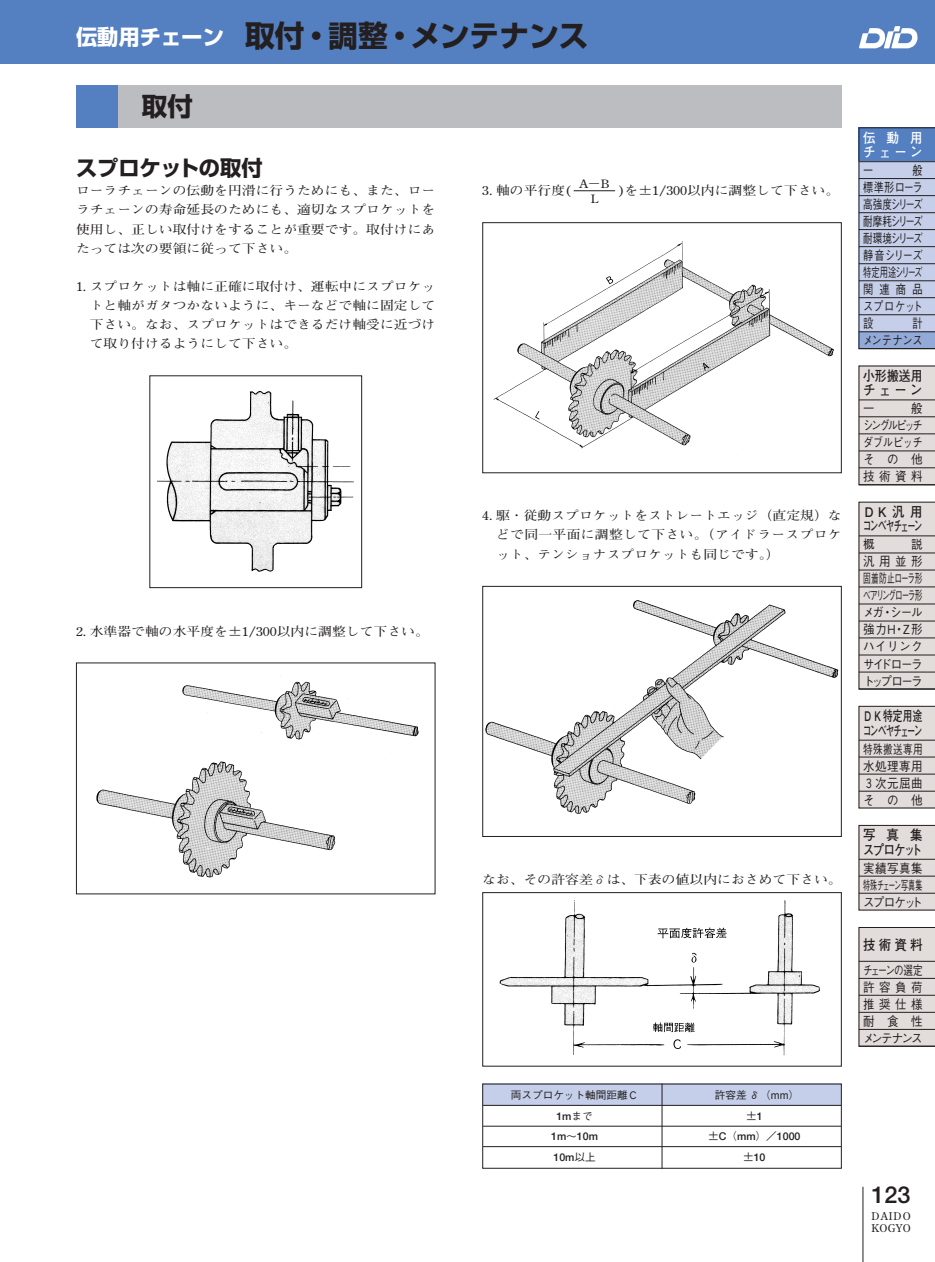
<style>
.page{position:relative;width:935px;height:1262px;background:#fff}
.page>*{position:absolute;margin:0;border:0;box-sizing:border-box;transform-origin:0 0}
.t1{font:700 29.7px "Shin Go";color:#231f20}
.t2{font:700 25.5px "Shin Go";color:#231f20}
.t3{font:700 23.4px "Futo Go B101";color:#231f20}
.t4{font:700 21.3px "Shin Go";color:#231f20}
.t5{font:700 13.8px/14.4px "Futo Go B101";letter-spacing:-.035em;color:#231f20;scale:.7 1}
.t6{font:700 13.8px/14.4px "Futo Go B101";letter-spacing:-.06em;color:#231f20;scale:.9 1}
.t7{font:700 13.8px/14.4px "Futo Go B101";letter-spacing:.015em;color:#231f20;scale:.85 1}
.t8{font:700 13.8px/14.4px "Futo Go B101";letter-spacing:-.035em;color:#231f20;scale:.9 1}
.t9{font:700 13.8px/14.4px "Futo Go B101";letter-spacing:.26em;color:#fff;scale:.9 1}
.t10{font:700 13.8px "Futo Go B101";letter-spacing:.015em;color:#231f20;scale:.9 1}
.t11{font:500 12.75px/17px "Gothic BBB";letter-spacing:-.04em;color:#231f20;text-align:justify;scale:.9 1}
.t12{font:500 12.75px/17px "Gothic BBB";letter-spacing:-.04em;color:#231f20;text-align:justify;scale:.8 1}
.t13{font:500 12.75px/17px "Gothic BBB";letter-spacing:-.04em;color:#231f20;text-align:justify;scale:.75 1}
.t14{font:500 12.75px/17px "Gothic BBB";letter-spacing:-.07em;color:#231f20;scale:.55 1}
.t15{font:500 12.75px "Gothic BBB";letter-spacing:-.15em;color:#231f20;scale:.75 1}
.t16{font:700 12.45px/19.2px "Futo Min A101";color:#231f20;text-align:justify;scale:1.11 1}
.t17{font:700 11.55px/14.9px "Futo Min A101";color:#231f20;text-align:center;scale:1.11 1}
.t18{font:500 10.65px "Helvetica Neue";color:#231f20}
.t19{font:500 10.65px "Gothic BBB";color:#231f20}
.t20{font:700 10.65px/12.8px "Futo Min A101";letter-spacing:.06em;color:#231f20}
.s1{font-size:21.3px;color:#fff}
.s2{font-family:"Gothic BBB"}
.s3{font-family:"Helvetica Neue"}
</style>
<div class="page">
<div style="left:482px;top:1083px;width:359px;height:23px;background:#c5cfe9"></div>
<hr style="left:862px;top:1186px;width:1px;height:76px;background:#231f20">
<svg style="left:858px;top:127px;width:76px;height:223px;background:#a3b2d1"></svg>
<svg style="left:858px;top:365px;width:76px;height:681px;background:#d6d1cf"></svg>
<div style="left:0;top:0;width:934px;height:64px;background:#5480c1"></div>
<svg style="left:859px;top:26px;width:59px;height:22px"></svg>
<div style="left:76px;top:85px;width:42px;height:43px;background:#5480c1"></div>
<div style="left:118px;top:85px;width:723px;height:43px;background:#bbbdc0"></div>
<div style="left:149px;top:375px;width:213px;height:213px;border:1px solid #231f20"></div>
<img style="left:158px;top:390px;width:195px;height:182px">
<img style="left:96px;top:681px;width:323px;height:197px">
<div style="left:482px;top:222px;width:359px;height:251px;border:1px solid #231f20"></div>
<img style="left:493px;top:241px;width:340px;height:208px">
<div style="left:482px;top:586px;width:359px;height:251px;border:1px solid #231f20"></div>
<img style="left:485px;top:600px;width:353px;height:214px">
<div style="left:482px;top:892px;width:359px;height:174px;border:1px solid #231f20"></div>
<img style="left:499px;top:900px;width:321px;height:156px">
<hr style="left:573px;top:190px;width:42px;height:1px;background:#231f20">
<hr style="left:483px;top:1105px;width:358px;height:1px;background:#231f20">
<hr style="left:483px;top:1125px;width:358px;height:1px;background:#231f20">
<hr style="left:483px;top:1146px;width:358px;height:1px;background:#231f20">
<hr style="left:661px;top:1083px;width:1px;height:85px;background:#231f20">
<h1 class="t1" style="left:76px;top:16px;width:514px"><span class="s1">伝動用チェーン</span> 取付・調整・メンテナンス</h1>
<h2 class="t2" style="left:142px;top:89px;width:53px">取付</h2>
<h3 class="t4" style="left:76px;top:154px;width:188px">スプロケットの取付</h3>
<p class="t16" style="left:76px;top:181px;width:325px">ローラチェーンの伝動を円滑に行うためにも、また、ローラチェーンの寿命延長のためにも、適切なスプロケットを使用し、正しい取付けをすることが重要です。取付けにあたっては次の要領に従って下さい。</p>
<p class="t16" style="left:90px;top:277px;width:313px;text-indent:-14px">1. スプロケットは軸に正確に取付け、運転中にスプロケットと軸がガタつかないように、キーなどで軸に固定して下さい。なお、スプロケットはできるだけ軸受に近づけて取り付けるようにして下さい。</p>
<p class="t17" style="left:579px;top:176px;width:28px">A－B<br>L</p>
<p class="t16" style="left:482px;top:181px;width:81px">3. 軸の平行度(</p>
<p class="t16" style="left:619px;top:181px;width:200px">)を±1/300以内に調整して下さい。</p>
<p class="t16" style="left:76px;top:621px;width:319px">2. 水準器で軸の水平度を±1/300以内に調整して下さい。</p>
<p class="t16" style="left:496px;top:506px;width:313px;text-indent:-14px">4. 駆・従動スプロケットをストレートエッジ（直定規）などで同一平面に調整して下さい。（アイドラースプロケット、テンショナスプロケットも同じです。）</p>
<p class="t16" style="left:482px;top:870px;width:325px">なお、その許容差δは、下表の値以内におさめて下さい。</p>
<p class="t19" style="left:511px;top:1089px;width:129px">両スプロケット軸間距離Ｃ</p>
<p class="t19" style="left:714px;top:1089px;width:86px">許容差 δ（mm）</p>
<p class="t18" style="left:556px;top:1109px;width:38px">1m<span class="s2">まで</span></p>
<p class="t19" style="left:746px;top:1109px;width:18px">±<span class="s3">1</span></p>
<p class="t18" style="left:551px;top:1129px;width:48px">1m<span class="s2">～</span>10m</p>
<p class="t18" style="left:708px;top:1129px;width:94px"><span class="s2">±</span>C<span class="s2">（</span>mm<span class="s2">）／</span>1000</p>
<p class="t18" style="left:553px;top:1150px;width:44px">10m<span class="s2">以上</span></p>
<p class="t18" style="left:743px;top:1150px;width:24px"><span class="s2">±</span>10</p>
<p class="t9" style="left:863px;top:130px;width:68px">伝動用チェーン</p>
<p class="t12" style="left:863px;top:162px;width:14px">一</p>
<p class="t12" style="left:863px;top:162px;width:76px;text-indent:49px">般標準形ローラ高強度シリーズ耐摩耗シリーズ耐環境シリーズ静音シリーズ特定用途シリーズ関連商品スプロケット設</p>
<p class="t12" style="left:863px;top:315px;width:76px;text-align:right">計<br>メンテナンス</p>
<p class="t7" style="left:863px;top:369px;width:72px">小形搬送用チェーン</p>
<p class="t11" style="left:863px;top:400px;width:14px">一</p>
<p class="t11" style="left:863px;top:400px;width:68px;text-indent:48px">般シングルピッチダブルピッチその他技術資料</p>
<p class="t6" style="left:863px;top:505px;width:68px">ＤＫ汎用コンベヤチェーン</p>
<p class="t11" style="left:863px;top:536px;width:14px">概</p>
<p class="t11" style="left:863px;top:536px;width:68px;text-indent:48px">説汎用並形固着防止ローラ形ベアリングローラ形メガ・シール強力Ｈ・Ｚ形ハイリンクサイドローラトップローラ</p>
<p class="t5" style="left:863px;top:709px;width:87px">ＤＫ特定用途コンベヤチェーン</p>
<p class="t13" style="left:863px;top:741px;width:81px">特殊搬送専用水処理専用３次元屈曲その他</p>
<p class="t8" style="left:863px;top:828px;width:68px">写真集スプロケット</p>
<p class="t14" style="left:863px;top:877px;width:110px">特殊チェーン写真集スプロケット</p>
<p class="t11" style="left:863px;top:860px;width:68px">実績写真集</p>
<p class="t10" style="left:863px;top:936px;width:68px">技術資料</p>
<p class="t15" style="left:863px;top:962px;width:81px">チェーンの選定</p>
<p class="t11" style="left:863px;top:979px;width:68px">許容負荷推奨仕様耐食性メンテナンス</p>
<h3 class="t3" style="left:871px;top:1180px;width:41px">123</h3>
<p class="t20" style="left:871px;top:1209px;width:41px">DAIDO<br>KOGYO</p>
</div>
